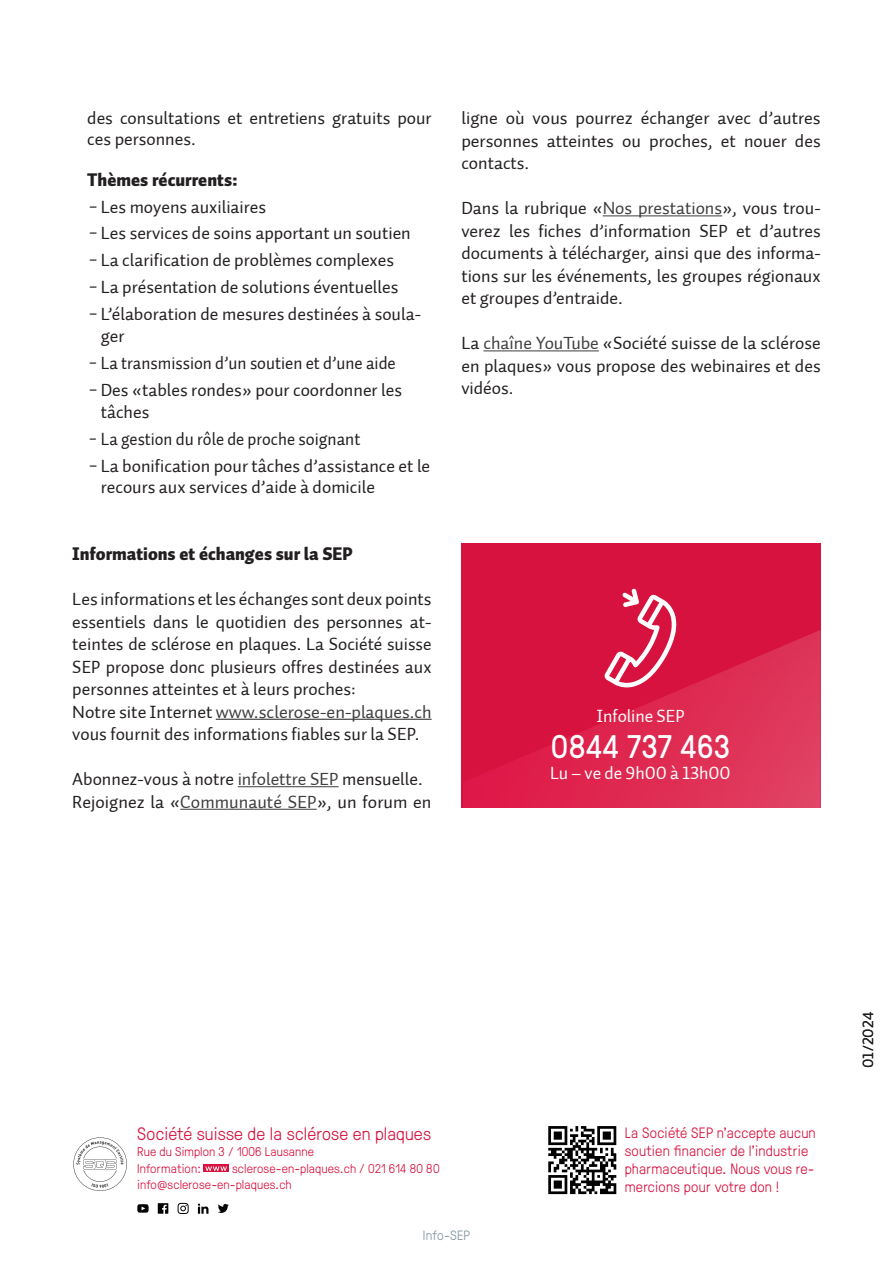
<style>
.page{position:relative;width:893px;height:1263px;background:#fff}
.page>*{position:absolute;margin:0;border:0;box-sizing:border-box;transform-origin:0 0}
.t1{font:32.7px "GT Pressura";letter-spacing:.02em;color:#fff}
.t2{font:18px/22.5px "Auto 2 Regular LF";color:#231f20}
.t3{font:18px "Auto 2 Black LF";color:#231f20}
.t4{font:18px "Auto 2 Regular LF";color:#231f20;scale:.95 1}
.t5{font:300 18px "GT Pressura";letter-spacing:.01em;color:#d7123e}
.t6{font:18px "Auto 2 Regular LF";color:#231f20;scale:.94 1}
.t7{font:18px "Auto 2 Regular LF";letter-spacing:-.005em;color:#fff}
.t8{font:300 15px/18px "GT Pressura";letter-spacing:.015em;color:#d7123e}
.t9{font:15px "Auto 2 Regular LF";letter-spacing:.015em;color:#231f20}
.t10{font:300 13.5px "GT Pressura";letter-spacing:.015em;color:#83969f}
.t11{font:300 12.75px/16.5px "GT Pressura";letter-spacing:.01em;color:#d7123e}
.s1{color:#3e3e3f}
</style>
<div class="page">
<svg style="left:548px;top:1126px;width:68px;height:68px"></svg>
<svg style="left:218px;top:1204px;width:11px;height:9px"></svg>
<svg style="left:198px;top:1203px;width:10px;height:11px"></svg>
<svg style="left:158px;top:1203px;width:10px;height:11px"></svg>
<svg style="left:178px;top:1203px;width:11px;height:11px"></svg>
<svg style="left:137px;top:1204px;width:12px;height:9px"></svg>
<div style="left:204px;top:1165px;width:25px;height:7px;background:#d7123e"></div>
<svg style="left:205px;top:1166px;width:22px;height:5px"></svg>
<svg style="left:73px;top:1137px;width:54px;height:54px"></svg>
<hr style="left:216px;top:719px;width:216px;height:1px;background:#231f20">
<hr style="left:238px;top:786px;width:101px;height:1px;background:#3e3e3f">
<hr style="left:180px;top:809px;width:137px;height:1px;background:#3e3e3f">
<hr style="left:603px;top:216px;width:119px;height:1px;background:#3e3e3f">
<hr style="left:483px;top:351px;width:116px;height:1px;background:#3e3e3f">
<div style="left:461px;top:543px;width:360px;height:265px;background:#d7123e"></div>
<svg style="left:463px;top:630px;width:358px;height:178px"></svg>
<svg style="left:604px;top:588px;width:73px;height:99px"></svg>
<p class="t2" style="left:87px;top:108px;width:346px;line-height:21px">des consultations et entretiens gratuits pour ces personnes.</p>
<p class="t3" style="left:87px;top:168px;width:152px">Thèmes récurrents:</p>
<p class="t2" style="left:89px;top:195px;width:179px">− Les moyens auxiliaires</p>
<p class="t2" style="left:89px;top:222px;width:324px">− Les services de soins apportant un soutien</p>
<p class="t2" style="left:89px;top:249px;width:307px">− La clarification de problèmes complexes</p>
<p class="t2" style="left:89px;top:276px;width:311px">− La présentation de solutions éventuelles</p>
<p class="t2" style="left:101px;top:302px;width:322px;text-indent:-12px">− L’élaboration de mesures destinées à soula&shy;ger</p>
<p class="t4" style="left:89px;top:352px;width:325px">− La transmission d’un soutien et d’une aide</p>
<p class="t2" style="left:101px;top:378px;width:303px;text-indent:-12px">− Des «tables rondes» pour coordonner les tâches</p>
<p class="t6" style="left:89px;top:428px;width:291px">− La gestion du rôle de proche soignant</p>
<p class="t2" style="left:101px;top:455px;width:331px;line-height:21px;text-indent:-12px">− La bonification pour tâches d’assistance et le recours aux services d’aide à domicile</p>
<p class="t3" style="left:72px;top:542px;width:282px">Informations et échanges sur la SEP</p>
<p class="t2" style="left:72px;top:588px;width:361px;text-align:justify">Les informations et les échanges sont deux points essentiels dans le quotidien des personnes at&shy;teintes de sclérose en plaques. La Société suisse SEP propose donc plusieurs offres destinées aux personnes atteintes et à leurs proches:</p>
<p class="t2" style="left:72px;top:700px;width:361px">Notre site Internet <span class="s1">www.sclerose-en-plaques.ch </span>vous fournit des informations fiables sur la SEP.</p>
<p class="t2" style="left:72px;top:768px;width:352px">Abonnez-vous à notre <span class="s1">infolettre SEP</span> mensuelle.</p>
<p class="t2" style="left:72px;top:790px;width:361px">Rejoignez la «<span class="s1">Communauté SEP</span>», un forum en</p>
<p class="t2" style="left:461px;top:107px;width:361px;text-align:justify">ligne où vous pourrez échanger avec d’autres personnes atteintes ou proches, et nouer des contacts.</p>
<p class="t2" style="left:461px;top:197px;width:361px;text-align:justify">Dans la rubrique «<span class="s1">Nos prestations</span>», vous trou&shy;verez les fiches d’information SEP et d’autres documents à télécharger, ainsi que des informa&shy;tions sur les événements, les groupes régionaux et groupes d’entraide.</p>
<p class="t2" style="left:461px;top:332px;width:361px;text-align:justify">La <span class="s1">chaîne YouTube</span> «Société suisse de la sclérose en plaques» vous propose des webinaires et des vidéos.</p>
<p class="t7" style="left:596px;top:704px;width:90px">Infoline SEP</p>
<p class="t1" style="left:551px;top:723px;width:180px">0844 737 463</p>
<p class="t7" style="left:550px;top:762px;width:182px">Lu – ve de 9h00 à 13h00</p>
<p class="t5" style="left:137px;top:1120px;width:295px">Société suisse de la sclérose en plaques</p>
<p class="t11" style="left:137px;top:1142px;width:178px">Rue du Simplon 3 / 1006 Lausanne<br>Information:</p>
<p class="t11" style="left:137px;top:1159px;width:304px;text-indent:95px">sclerose-en-plaques.ch / 021 614 80 80 info@sclerose-en-plaques.ch</p>
<p class="t10" style="left:423px;top:1226px;width:49px">Info-SEP</p>
<p class="t8" style="left:625px;top:1122px;width:192px">La Société SEP n’accepte aucun soutien financier de l’industrie pharmaceutique. Nous vous re&shy;mercions pour votre don !</p>
<p class="t9" style="left:859px;top:1068px;width:58px;rotate:-90deg">01/2024</p>
</div>
